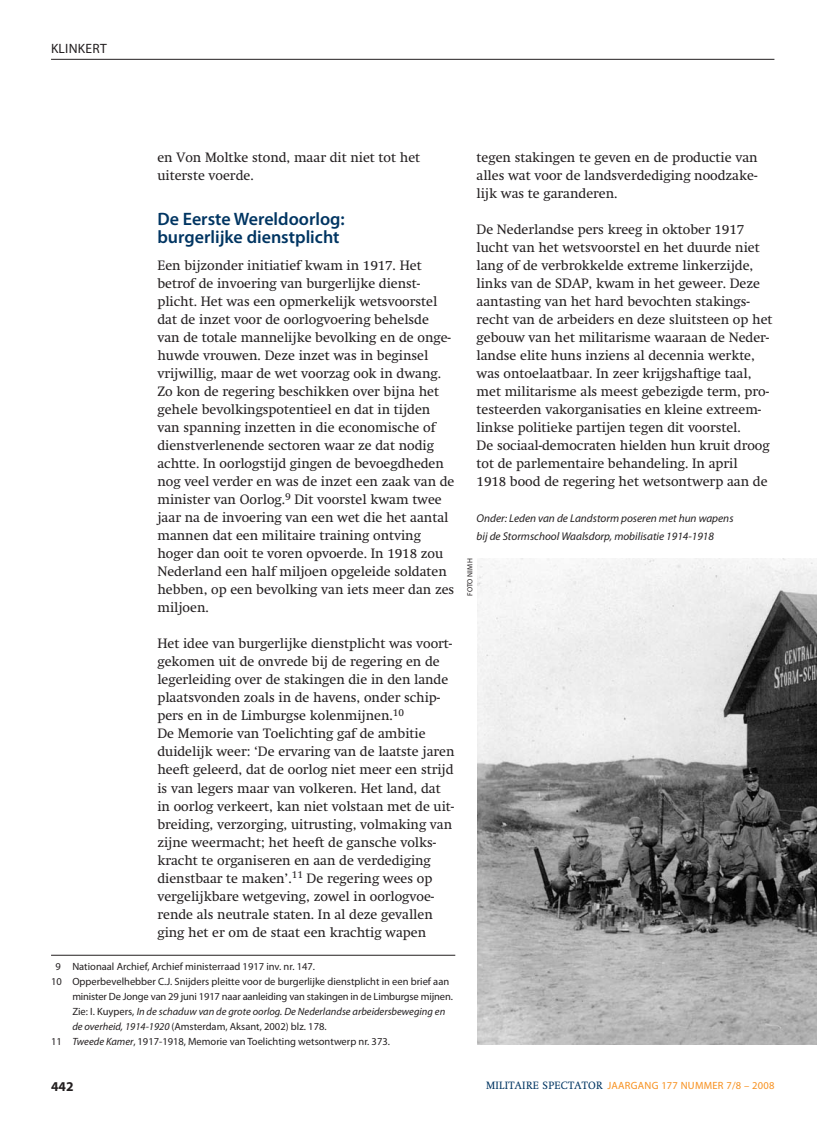
<style>
.page{position:relative;width:817px;height:1136px;background:#fff}
.page>*{position:absolute;margin:0;border:0;box-sizing:border-box;transform-origin:0 0}
.t1{font:600 18px/18px "Myriad Pro";color:#003562}
.t2{font:13.5px/18px "Swift";color:#231f20}
.t3{font:13.5px "Myriad Pro";letter-spacing:.02em;color:#231f20}
.t4{font:700 13.5px "Myriad Pro";color:#231f20}
.t5{font:italic 11.25px/18px "Myriad Pro";color:#231f20}
.t6{font:10.5px "Myriad Pro";color:#231f20}
.t7{font:italic 10.5px "Myriad Pro";color:#231f20}
.t8{font:10.5px "Myriad Pro";letter-spacing:.025em;color:#f7901e}
.t9{font:7.5px "Myriad Pro";letter-spacing:.02em;color:#231f20}
.s1{font-style:normal}
.s2{font-style:italic}
.s3{font-family:"Swift";color:#003562}
</style>
<div class="page">
<hr style="left:51px;top:59px;width:723px;height:1px;background:#231f20">
<hr style="left:51px;top:954px;width:404px;height:1px;background:#231f20">
<img style="left:477px;top:558px;width:339px;height:486px">
<p class="t3" style="left:51px;top:43px;width:57px">KLINKERT</p>
<p class="t2" style="left:157px;top:150px;width:264px">en Von Moltke stond, maar dit niet tot het uiterste voerde.</p>
<h1 class="t1" style="left:157px;top:211px;width:189px">De Eerste Wereldoorlog: burgerlijke dienstplicht</h1>
<p class="t2" style="left:157px;top:258px;width:298px">Een bijzonder initiatief kwam in 1917. Het betrof de invoering van burgerlijke dienst&shy;plicht. Het was een opmerkelijk wetsvoorstel dat de inzet voor de oorlogvoering behelsde van de totale mannelijke bevolking en de onge&shy;huwde vrouwen. Deze inzet was in beginsel vrijwillig, maar de wet voorzag ook in dwang.<br>Zo kon de regering beschikken over bijna het gehele bevolkingspotentieel en dat in tijden van spanning inzetten in die economische of dienstverlenende sectoren waar ze dat nodig achtte. In oorlogstijd gingen de bevoegdheden nog veel verder en was de inzet een zaak van de minister van Oorlog.<sup>9</sup> Dit voorstel kwam twee jaar na de invoering van een wet die het aantal mannen dat een militaire training ontving hoger dan ooit te voren opvoerde. In 1918 zou Nederland een half miljoen opgeleide soldaten hebben, op een bevolking van iets meer dan zes miljoen.</p>
<p class="t2" style="left:157px;top:636px;width:298px">Het idee van burgerlijke dienstplicht was voort&shy;gekomen uit de onvrede bij de regering en de legerleiding over de stakingen die in den lande plaatsvonden zoals in de havens, onder schip&shy;pers en in de Limburgse kolenmijnen.<sup>10<br></sup>De Memorie van Toelichting gaf de ambitie duidelijk weer: ‘De ervaring van de laatste jaren heeft geleerd, dat de oorlog niet meer een strijd is van legers maar van volkeren. Het land, dat in oorlog verkeert, kan niet volstaan met de uit&shy;breiding, verzorging, uitrusting, volmaking van zijne weermacht; het heeft de gansche volks&shy;kracht te organiseren en aan de verdediging dienstbaar te maken’.<sup>11</sup> De regering wees op vergelijkbare wetgeving, zowel in oorlogvoe&shy;rende als neutrale staten. In al deze gevallen ging het er om de staat een krachtig wapen</p>
<p class="t6" style="left:55px;top:962px;width:261px">9 Nationaal Archief, Archief ministerraad 1917 inv. nr. 147.</p>
<p class="t6" style="left:51px;top:977px;width:399px">10 Opperbevelhebber C.J. Snijders pleitte voor de burgerlijke dienstplicht in een brief aan</p>
<p class="t6" style="left:72px;top:992px;width:382px">minister De Jonge van 29 juni 1917 naar aanleiding van stakingen in de Limburgse mijnen.</p>
<p class="t7" style="left:72px;top:1007px;width:374px"><span class="s1">Zie: I. Kuypers,</span> In de schaduw van de grote oorlog. De Nederlandse arbeidersbeweging en</p>
<p class="t6" style="left:72px;top:1022px;width:256px"><span class="s2">de overheid, 1914-1920</span> (Amsterdam, Aksant, 2002) blz. 178.</p>
<p class="t6" style="left:51px;top:1037px;width:340px">11 <span class="s2">Tweede Kamer</span>, 1917-1918, Memorie van Toelichting wetsontwerp nr. 373.</p>
<p class="t2" style="left:476px;top:150px;width:282px;text-align:justify">tegen stakingen te geven en de productie van alles wat voor de landsverdediging noodzake&shy;lijk was te garanderen.</p>
<p class="t2" style="left:476px;top:222px;width:297px">De Nederlandse pers kreeg in oktober 1917 lucht van het wetsvoorstel en het duurde niet lang of de verbrokkelde extreme linkerzijde, links van de SDAP, kwam in het geweer. Deze aantasting van het hard bevochten stakings&shy;recht van de arbeiders en deze sluitsteen op het gebouw van het militarisme waaraan de Neder&shy;landse elite huns inziens al decennia werkte, was ontoelaatbaar. In zeer krijgshaftige taal, met militarisme als meest gebezigde term, pro&shy;testeerden vakorganisaties en kleine extreem&shy;linkse politieke partijen tegen dit voorstel.<br>De sociaal-democraten hielden hun kruit droog tot de parlementaire behandeling. In april<br>1918 bood de regering het wetsontwerp aan de</p>
<p class="t5" style="left:476px;top:510px;width:258px">Onder: Leden van de Landstorm poseren met hun wapens bij de Stormschool Waalsdorp, mobilisatie 1914-1918</p>
<p class="t9" style="left:467px;top:596px;width:39px;rotate:-90deg">FOTO NIMH</p>
<p class="t4" style="left:51px;top:1081px;width:24px">442</p>
<p class="t8" style="left:486px;top:1080px;width:290px"><span class="s3">MILITAIRE SPECTATOR</span> JAARGANG 177 NUMMER 7/8 – 2008</p>
</div>
